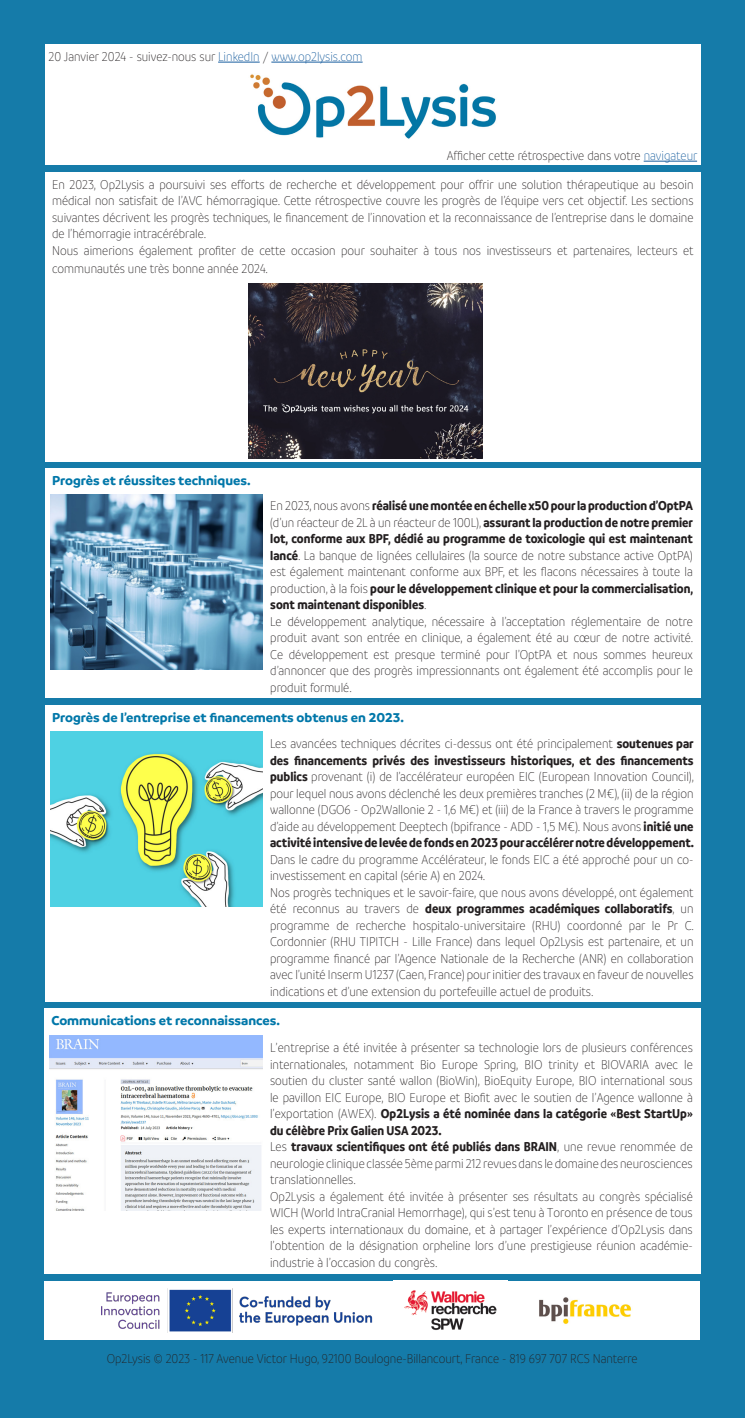
<style>
.page{position:relative;width:745px;height:1418px;background:#fff}
.page>*{position:absolute;margin:0;border:0;box-sizing:border-box;transform-origin:0 0}
.t1{font:300 condensed 13.75px/16.5px "Branding SF";color:#231f20;text-align:justify}
.t2{font:700 condensed 13.75px/16.5px "Branding SF";color:#231f20;text-align:justify}
.t3{font:700 13.75px "Branding SF";color:#0177a9}
.s1{color:#175d9e}
.s2{font-weight:300}
.s3{font-weight:700}
</style>
<div class="page">
<div style="left:0;top:0;width:744px;height:1417px;background:#157ba9"></div>
<div style="left:45px;top:44px;width:655px;height:121px;background:#fff"></div>
<hr style="left:218px;top:62px;width:41px;height:1px;background:#175d9e">
<hr style="left:271px;top:62px;width:91px;height:1px;background:#175d9e">
<hr style="left:643px;top:161px;width:53px;height:1px;background:#175d9e">
<img style="left:250px;top:74px;width:246px;height:65px">
<div style="left:45px;top:172px;width:655px;height:289px;background:#fff"></div>
<img style="left:248px;top:283px;width:234px;height:175px">
<div style="left:45px;top:468px;width:655px;height:230px;background:#fff"></div>
<img style="left:50px;top:494px;width:213px;height:175px">
<div style="left:45px;top:705px;width:655px;height:296px;background:#fff"></div>
<img style="left:50px;top:731px;width:213px;height:176px">
<div style="left:44px;top:1008px;width:656px;height:266px;background:#fff"></div>
<img style="left:50px;top:1035px;width:212px;height:175px">
<div style="left:44px;top:1280px;width:655px;height:59px;background:#fff"></div>
<img style="left:101px;top:1288px;width:272px;height:44px">
<img style="left:404px;top:1290px;width:93px;height:40px">
<img style="left:539px;top:1297px;width:92px;height:27px">
<p class="t1" style="left:49px;top:48px;width:315px">20 Janvier 2024 - suivez-nous sur <span class="s1">LinkedIn</span> / <span class="s1">www.op2lysis.com</span></p>
<p class="t1" style="left:446px;top:147px;width:252px">Afficher cette rétrospective dans votre <span class="s1">navigateur</span></p>
<p class="t1" style="left:52px;top:176px;width:642px">En 2023, Op2Lysis a poursuivi ses efforts de recherche et développement pour offrir une solution thérapeutique au besoin médical non satisfait de l’AVC hémorragique. Cette rétrospective couvre les progrès de l’équipe vers cet objectif. Les sections suivantes décrivent les progrès techniques, le financement de l’innovation et la reconnaissance de l’entreprise dans le domaine de l’hémorragie intracérébrale.</p>
<p class="t1" style="left:52px;top:241px;width:642px;line-height:18px">Nous aimerions également profiter de cette occasion pour souhaiter à tous nos investisseurs et partenaires, lecteurs et communautés une très bonne année 2024.</p>
<p class="t3" style="left:52px;top:472px;width:200px">Progrès et réussites techniques.</p>
<p class="t2" style="left:270px;top:497px;width:424px"><span class="s2">En 2023, nous avons</span> réalisé une montée en échelle x50 pour la production d’OptPA <span class="s2">(d’un réacteur de 2L à un réacteur de 100L),</span> assurant la production de notre premier lot, conforme aux BPF, dédié au programme de toxicologie qui est maintenant lancé<span class="s2">. La banque de lignées cellulaires (la source de notre substance active OptPA) est également maintenant conforme aux BPF, et les flacons nécessaires à toute la production, à la fois</span> pour le développement clinique et pour la commercialisation, sont maintenant disponibles<span class="s2">.</span></p>
<p class="t1" style="left:270px;top:613px;width:424px">Le développement analytique, nécessaire à l’acceptation réglementaire de notre produit avant son entrée en clinique, a également été au cœur de notre activité.<br>Ce développement est presque terminé pour l’OptPA et nous sommes heureux d’annoncer que des progrès impressionnants ont également été accomplis pour le produit formulé.</p>
<p class="t3" style="left:52px;top:709px;width:353px">Progrès de l’entreprise et financements obtenus en 2023.</p>
<p class="t1" style="left:270px;top:735px;width:425px">Les avancées techniques décrites ci-dessus ont été principalement <span class="s3">soutenues par des financements privés des investisseurs historiques, et des financements publics</span> provenant (i) de l’accélérateur européen EIC (European Innovation Council), pour lequel nous avons déclenché les deux premières tranches (2 M€), (ii) de la région wallonne (DGO6 - Op2Wallonie 2 - 1,6 M€) et (iii) de la France à travers le programme d’aide au développement Deeptech (bpifrance - ADD - 1,5 M€). Nous avons <span class="s3">initié une activité intensive de levée de fonds en 2023 pour accélérer notre développement.<br></span>Dans le cadre du programme Accélérateur, le fonds EIC a été approché pour un co&shy;investissement en capital (série A) en 2024.</p>
<p class="t1" style="left:270px;top:884px;width:425px">Nos progrès techniques et le savoir-faire, que nous avons développé, ont également été reconnus au travers de <span class="s3">deux programmes académiques collaboratifs</span>, un programme de recherche hospitalo-universitaire (RHU) coordonné par le Pr C.<br>Cordonnier (RHU TIPITCH - Lille France) dans lequel Op2Lysis est partenaire, et un programme financé par l’Agence Nationale de la Recherche (ANR) en collaboration avec l’unité Inserm U1237 (Caen, France) pour initier des travaux en faveur de nouvelles indications et d’une extension du portefeuille actuel de produits.</p>
<p class="t3" style="left:51px;top:1012px;width:230px">Communications et reconnaissances.</p>
<p class="t1" style="left:270px;top:1039px;width:424px">L’entreprise a été invitée à présenter sa technologie lors de plusieurs conférences internationales, notamment Bio Europe Spring, BIO trinity et BIOVARIA avec le soutien du cluster santé wallon (BioWin), BioEquity Europe, BIO international sous le pavillon EIC Europe, BIO Europe et Biofit avec le soutien de l’Agence wallonne à l’exportation (AWEX). <span class="s3">Op2Lysis a été nominée dans la catégorie «Best StartUp» du célèbre Prix Galien USA 2023.</span></p>
<p class="t1" style="left:270px;top:1138px;width:424px">Les <span class="s3">travaux scientifiques ont été publiés dans BRAIN</span>, une revue renommée de neurologie clinique classée 5ème parmi 212 revues dans le domaine des neurosciences translationnelles.</p>
<p class="t1" style="left:270px;top:1188px;width:424px">Op2Lysis a également été invitée à présenter ses résultats au congrès spécialisé WICH (World IntraCranial Hemorrhage), qui s’est tenu à Toronto en présence de tous les experts internationaux du domaine, et à partager l’expérience d’Op2Lysis dans l’obtention de la désignation orpheline lors d’une prestigieuse réunion académie&shy;industrie à l’occasion du congrès.</p>
<p class="t1" style="left:107px;top:1350px;width:532px">Op2Lysis © 2023 - 117 Avenue Victor Hugo, 92100 Boulogne-Billancourt, France - 819 697 707 RCS Nanterre</p>
</div>
